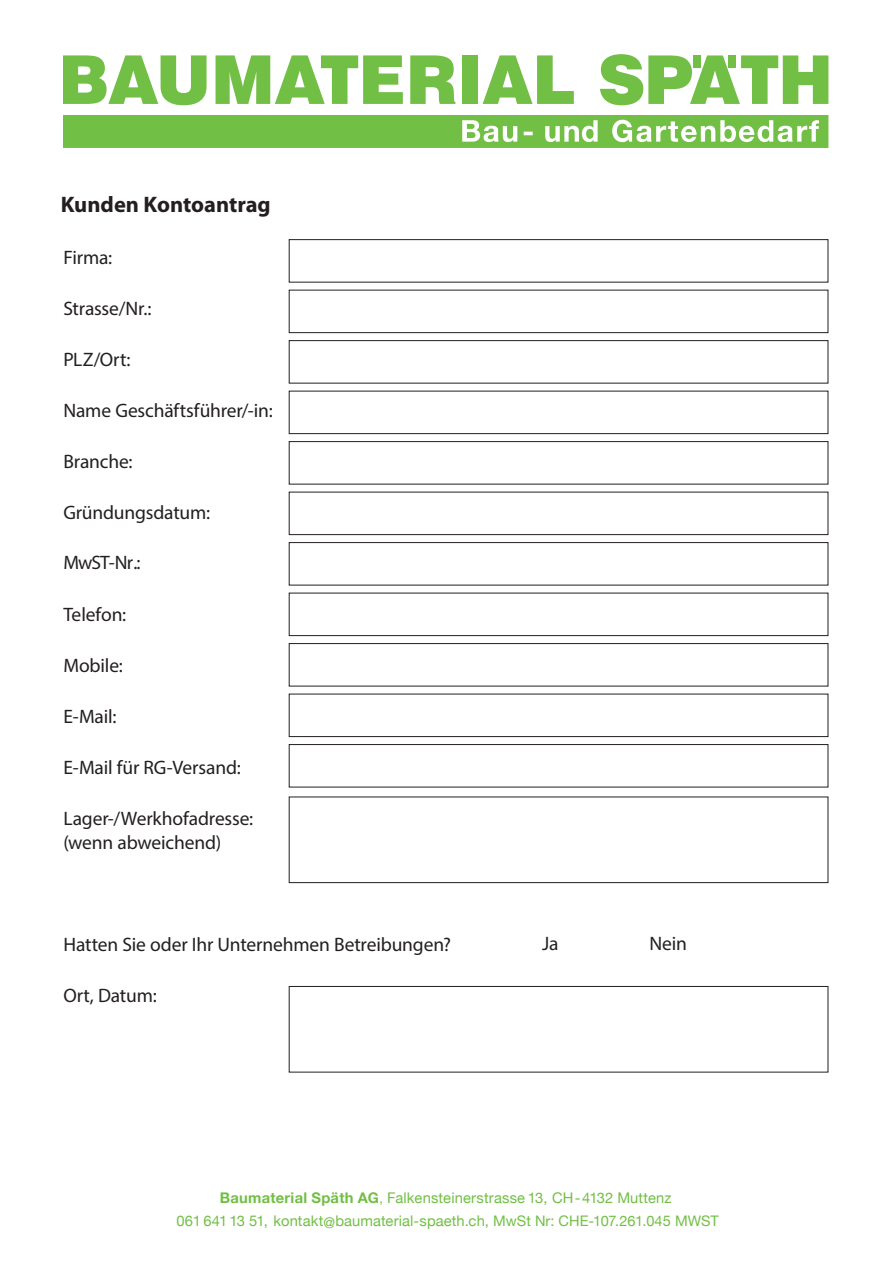
<style>
.page{position:relative;width:893px;height:1263px;background:#fff}
.page>*{position:absolute;margin:0;border:0;box-sizing:border-box;transform-origin:0 0}
.t1{font:700 22.5px "Myriad Pro";color:#231f20}
.t2{font:19.5px/24px "Myriad Pro";letter-spacing:-.01em;color:#231f20}
.t3{font:14.7px "Helvetica Neue";letter-spacing:.01em;color:#71bf44}
.s1{font-weight:700}
.s2{font-weight:300}
.s3{font-size:14.55px}
</style>
<div class="page">
<svg style="left:63px;top:55px;width:144px;height:50px"></svg>
<svg style="left:216px;top:55px;width:187px;height:49px"></svg>
<svg style="left:410px;top:55px;width:45px;height:49px"></svg>
<div style="left:462px;top:55px;width:16px;height:49px;background:#71bf44"></div>
<svg style="left:483px;top:55px;width:91px;height:49px"></svg>
<svg style="left:63px;top:115px;width:765px;height:33px;background:#81c659"></svg>
<svg style="left:600px;top:54px;width:228px;height:51px"></svg>
<div style="left:289px;top:239px;width:539px;height:43px;background:#fff;border:1px solid #231f20"></div>
<div style="left:289px;top:290px;width:539px;height:43px;background:#fff;border:1px solid #231f20"></div>
<div style="left:289px;top:340px;width:539px;height:43px;background:#fff;border:1px solid #231f20"></div>
<div style="left:289px;top:391px;width:539px;height:43px;background:#fff;border:1px solid #231f20"></div>
<div style="left:289px;top:441px;width:539px;height:43px;background:#fff;border:1px solid #231f20"></div>
<div style="left:289px;top:492px;width:539px;height:43px;background:#fff;border:1px solid #231f20"></div>
<div style="left:289px;top:542px;width:539px;height:43px;background:#fff;border:1px solid #231f20"></div>
<div style="left:289px;top:593px;width:539px;height:43px;background:#fff;border:1px solid #231f20"></div>
<div style="left:289px;top:643px;width:539px;height:43px;background:#fff;border:1px solid #231f20"></div>
<div style="left:289px;top:694px;width:539px;height:43px;background:#fff;border:1px solid #231f20"></div>
<div style="left:289px;top:744px;width:539px;height:43px;background:#fff;border:1px solid #231f20"></div>
<div style="left:289px;top:797px;width:539px;height:86px;background:#fff;border:1px solid #231f20"></div>
<div style="left:289px;top:986px;width:539px;height:86px;background:#fff;border:1px solid #231f20"></div>
<p class="t1" style="left:61px;top:190px;width:211px">Kunden Kontoantrag</p>
<p class="t2" style="left:63px;top:245px;width:50px">Firma:</p>
<p class="t2" style="left:63px;top:296px;width:90px">Strasse/Nr.:</p>
<p class="t2" style="left:63px;top:347px;width:69px">PLZ/Ort:</p>
<p class="t2" style="left:63px;top:398px;width:211px">Name Geschäftsführer/-in:</p>
<p class="t2" style="left:63px;top:449px;width:71px">Branche:</p>
<p class="t2" style="left:63px;top:500px;width:148px">Gründungsdatum:</p>
<p class="t2" style="left:63px;top:550px;width:79px">MwST-Nr.:</p>
<p class="t2" style="left:63px;top:602px;width:64px">Telefon:</p>
<p class="t2" style="left:63px;top:653px;width:61px">Mobile:</p>
<p class="t2" style="left:63px;top:704px;width:55px">E-Mail:</p>
<p class="t2" style="left:63px;top:755px;width:179px">E-Mail für RG-Versand:</p>
<p class="t2" style="left:63px;top:806px;width:191px">Lager-/Werkhofadresse: (wenn abweichend)</p>
<p class="t2" style="left:63px;top:932px;width:389px">Hatten Sie oder Ihr Unternehmen Betreibungen?</p>
<p class="t2" style="left:63px;top:983px;width:95px">Ort, Datum:</p>
<p class="t2" style="left:542px;top:931px;width:18px">Ja</p>
<p class="t2" style="left:649px;top:931px;width:39px">Nein</p>
<p class="t3" style="left:220px;top:1187px;width:453px"><span class="s1">Baumaterial Späth AG</span><span class="s2">,</span> Falkensteinerstrasse 13, CH-4132 Muttenz</p>
<p class="t3" style="left:176px;top:1210px;width:544px">061 64113 51, kontakt@baumaterial-spaeth.ch, <span class="s3">MwSt Nr: CHE-107.261.045 MWST</span></p>
</div>
